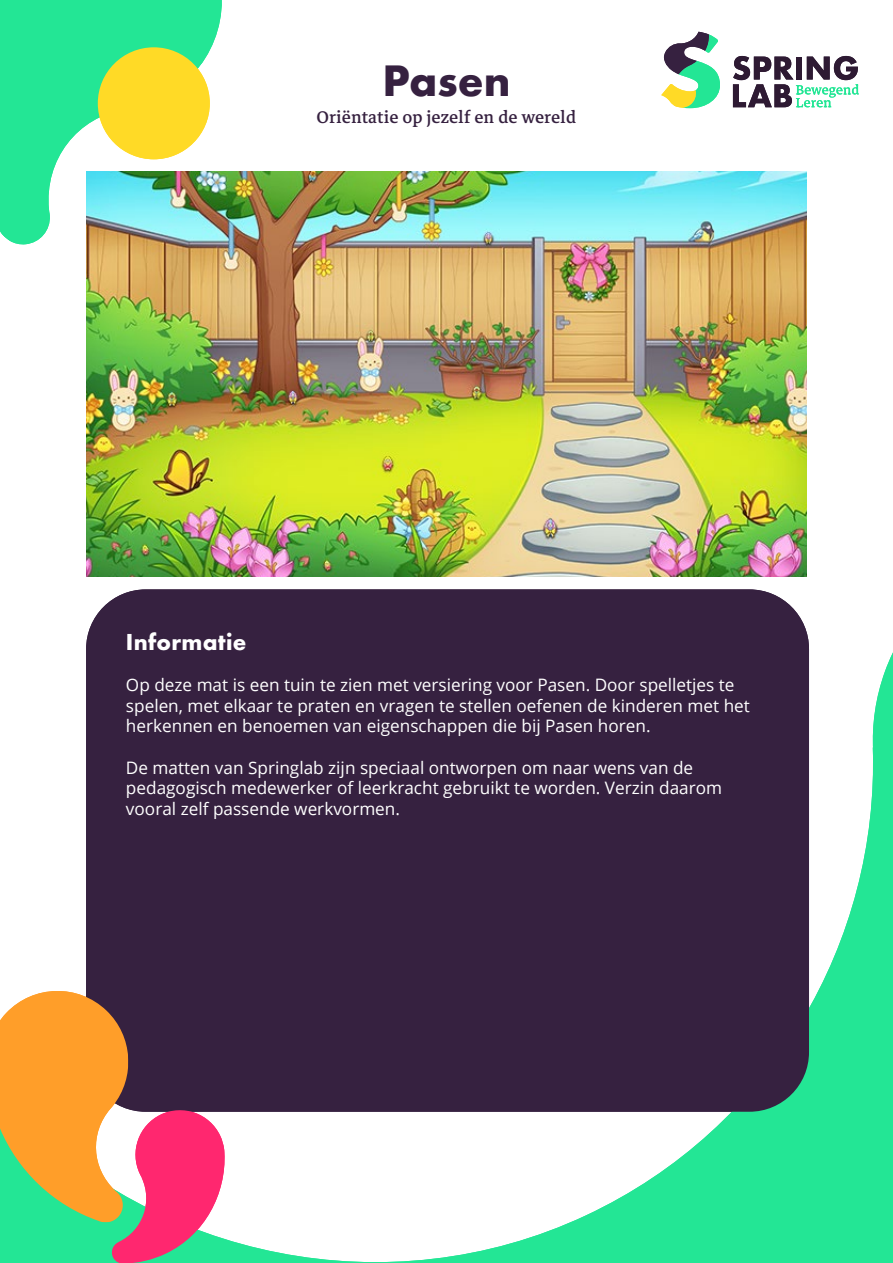
<style>
.page{position:relative;width:893px;height:1263px;background:#fff}
.page>*{position:absolute;margin:0;border:0;box-sizing:border-box;transform-origin:0 0}
.t1{font:700 45.75px "Futura PT";color:#362140}
.t2{font:24px "Markazi Text";color:#362140}
.t3{font:700 24px "Futura PT";letter-spacing:.01em;color:#fff}
.t4{font:17.25px/20.5px "Open Sans";color:#fff}
</style>
<div class="page">
<svg style="left:226px;top:922px;width:667px;height:341px"></svg>
<svg style="left:847px;top:652px;width:46px;height:315px"></svg>
<svg style="left:0;top:0;width:227px;height:245px;fill:#23e695"></svg>
<div style="left:98px;top:47px;width:112px;height:112px;background:#ffda26;border-radius:50%"></div>
<svg style="left:733px;top:56px;width:126px;height:51px"></svg>
<svg style="left:661px;top:32px;width:59px;height:76px"></svg>
<img style="left:86px;top:172px;width:721px;height:405px">
<div style="left:86px;top:589px;width:723px;height:523px;background:#362140;border-radius:60px"></div>
<svg style="left:0;top:991px;width:226px;height:272px"></svg>
<h1 class="t1" style="left:382px;top:51px;width:130px">Pasen</h1>
<h2 class="t2" style="left:317px;top:104px;width:261px">Oriëntatie op jezelf en de wereld</h2>
<h2 class="t3" style="left:126px;top:626px;width:122px">Informatie</h2>
<p class="t4" style="left:126px;top:674px;width:625px">Op deze mat is een tuin te zien met versiering voor Pasen. Door spelletjes te spelen, met elkaar te praten en vragen te stellen oefenen de kinderen met het herkennen en benoemen van eigenschappen die bij Pasen horen.</p>
<p class="t4" style="left:126px;top:756px;width:598px">De matten van Springlab zijn speciaal ontworpen om naar wens van de pedagogisch medewerker of leerkracht gebruikt te worden. Verzin daarom vooral zelf passende werkvormen.</p>
</div>
